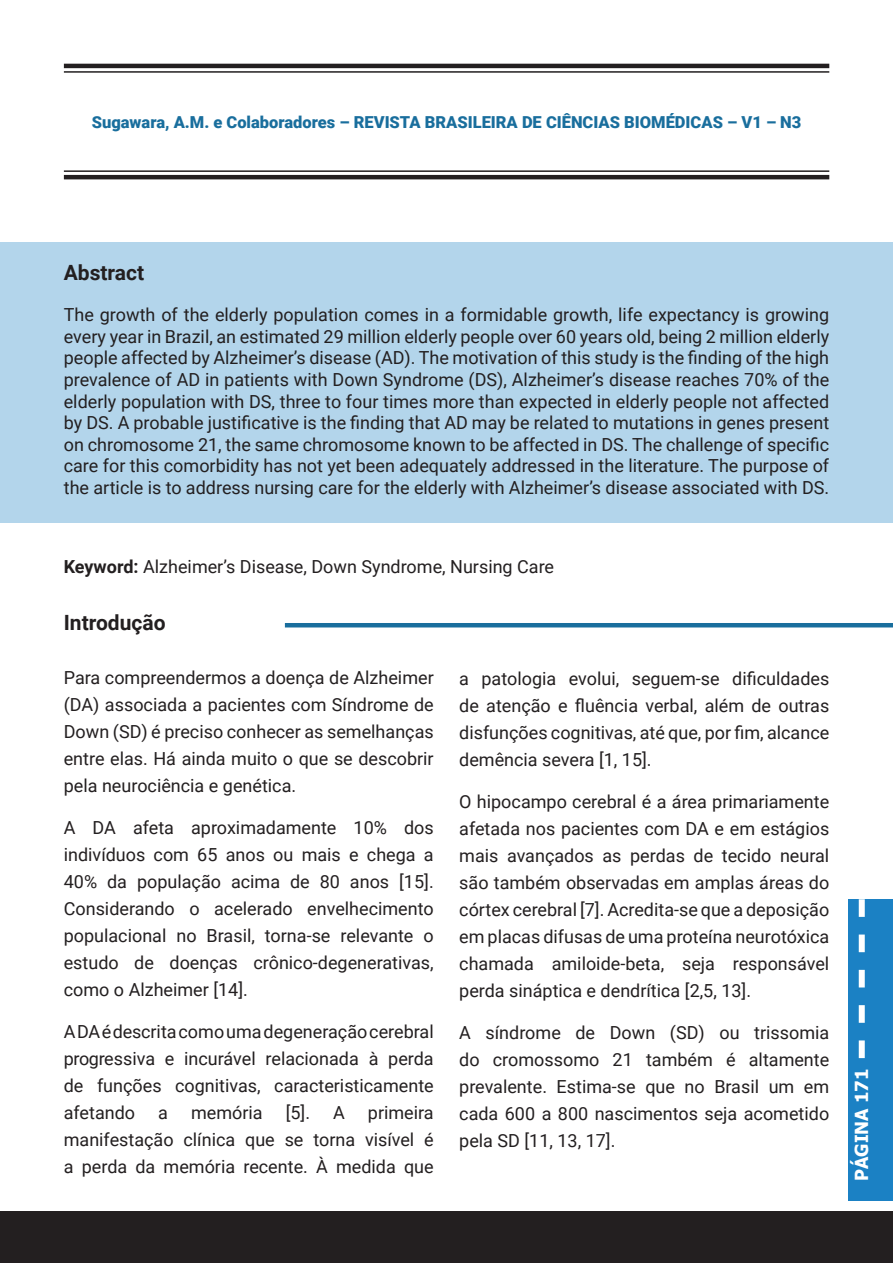
<style>
.page{position:relative;width:893px;height:1263px;background:#fff}
.page>*{position:absolute;margin:0;border:0;box-sizing:border-box;transform-origin:0 0}
.t1{font:700 21px "Roboto";color:#231f20}
.Annotation_text{font:18px/27px "Roboto";color:#231f20;text-align:justify}
.t2{font:700 18px "Tahoma";color:#fff}
.t3{font:900 16.5px "Roboto";color:#196e9d}
.s1{font-weight:700}
</style>
<div class="page">
<div style="left:848px;top:899px;width:45px;height:301px;background:#1b81c4"></div>
<svg style="left:859px;top:899px;width:6px;height:159px"></svg>
<hr style="left:64px;top:71px;width:765px;height:2px;background:#231f20">
<hr style="left:64px;top:64px;width:765px;height:4px;background:#231f20">
<hr style="left:64px;top:170px;width:765px;height:2px;background:#231f20">
<hr style="left:64px;top:175px;width:765px;height:4px;background:#231f20">
<div style="left:0;top:1211px;width:893px;height:52px;background:#231f20"></div>
<hr style="left:0;top:463px;width:1px;height:334px;background:#1b81c4">
<div style="left:0;top:242px;width:893px;height:281px;background:#b3d5eb"></div>
<hr style="left:285px;top:623px;width:608px;height:4px;background:#196e9d">
<p class="t3" style="left:92px;top:111px;width:711px">Sugawara, A.M. e Colaboradores – REVISTA BRASILEIRA DE CIÊNCIAS BIOMÉDICAS – V1 – N3</p>
<p class="t1" style="left:64px;top:258px;width:82px">Abstract</p>
<p class="Annotation_text" style="left:64px;top:303px;width:767px;line-height:21.6px">The growth of the elderly population comes in a formidable growth, life expectancy is growing every year in Brazil, an estimated 29 million elderly people over 60 years old, being 2 million elderly people affected by Alzheimer’s disease (AD). The motivation of this study is the finding of the high prevalence of AD in patients with Down Syndrome (DS), Alzheimer’s disease reaches 70% of the elderly population with DS, three to four times more than expected in elderly people not affected by DS. A probable justificative is the finding that AD may be related to mutations in genes present on chromosome 21, the same chromosome known to be affected in DS. The challenge of specific care for this comorbidity has not yet been adequately addressed in the literature. The purpose of the article is to address nursing care for the elderly with Alzheimer’s disease associated with DS.</p>
<p class="Annotation_text" style="left:64px;top:552px;width:492px"><span class="s1">Keyword:</span> Alzheimer’s Disease, Down Syndrome, Nursing Care</p>
<p class="t1" style="left:64px;top:608px;width:103px">Introdução</p>
<p class="Annotation_text" style="left:64px;top:664px;width:371px">Para compreendermos a doença de Alzheimer (DA) associada a pacientes com Síndrome de Down (SD) é preciso conhecer as semelhanças entre elas. Há ainda muito o que se descobrir pela neurociência e genética.</p>
<p class="Annotation_text" style="left:64px;top:814px;width:371px">A DA afeta aproximadamente 10% dos indivíduos com 65 anos ou mais e chega a 40% da população acima de 80 anos [15].<br>Considerando o acelerado envelhecimento populacional no Brasil, torna-se relevante o estudo de doenças crônico-degenerativas, como o Alzheimer [14].</p>
<p class="Annotation_text" style="left:64px;top:1018px;width:371px">A DA é descrita como uma degeneração cerebral progressiva e incurável relacionada à perda de funções cognitivas, caracteristicamente afetando</p>
<p class="Annotation_text" style="left:459px;top:665px;width:372px">a patologia evolui, seguem-se dificuldades de atenção e fluência verbal, além de outras disfunções cognitivas, até que, por fim, alcance demência severa [1, 15].</p>
<p class="Annotation_text" style="left:459px;top:788px;width:372px">O hipocampo cerebral é a área primariamente afetada nos pacientes com DA e em estágios mais avançados as perdas de tecido neural são também observadas em amplas áreas do córtex cerebral [7]. Acredita-se que a deposição em placas difusas de uma proteína neurotóxica chamada amiloide-beta, seja responsável perda sináptica e dendrítica [2,5, 13].</p>
<p class="Annotation_text" style="left:459px;top:1019px;width:372px">A síndrome de Down (SD) ou trissomia do cromossomo 21 também é altamente prevalente. Estima-se que no Brasil um em cada 600 a 800 nascimentos seja acometido pela SD [11, 13, 17].</p>
<p class="Annotation_text" style="left:158px;top:1099px;width:11px">a</p>
<p class="Annotation_text" style="left:191px;top:1099px;width:73px">memória</p>
<p class="Annotation_text" style="left:286px;top:1099px;width:26px">[5].</p>
<p class="Annotation_text" style="left:333px;top:1099px;width:13px">A</p>
<p class="Annotation_text" style="left:64px;top:1099px;width:371px;text-indent:304px">primeira manifestação clínica que se torna visível é a perda da memória recente. À medida que</p>
<p class="t2" style="left:849px;top:1181px;width:114px;rotate:-90deg">PÁGINA 171</p>
</div>
